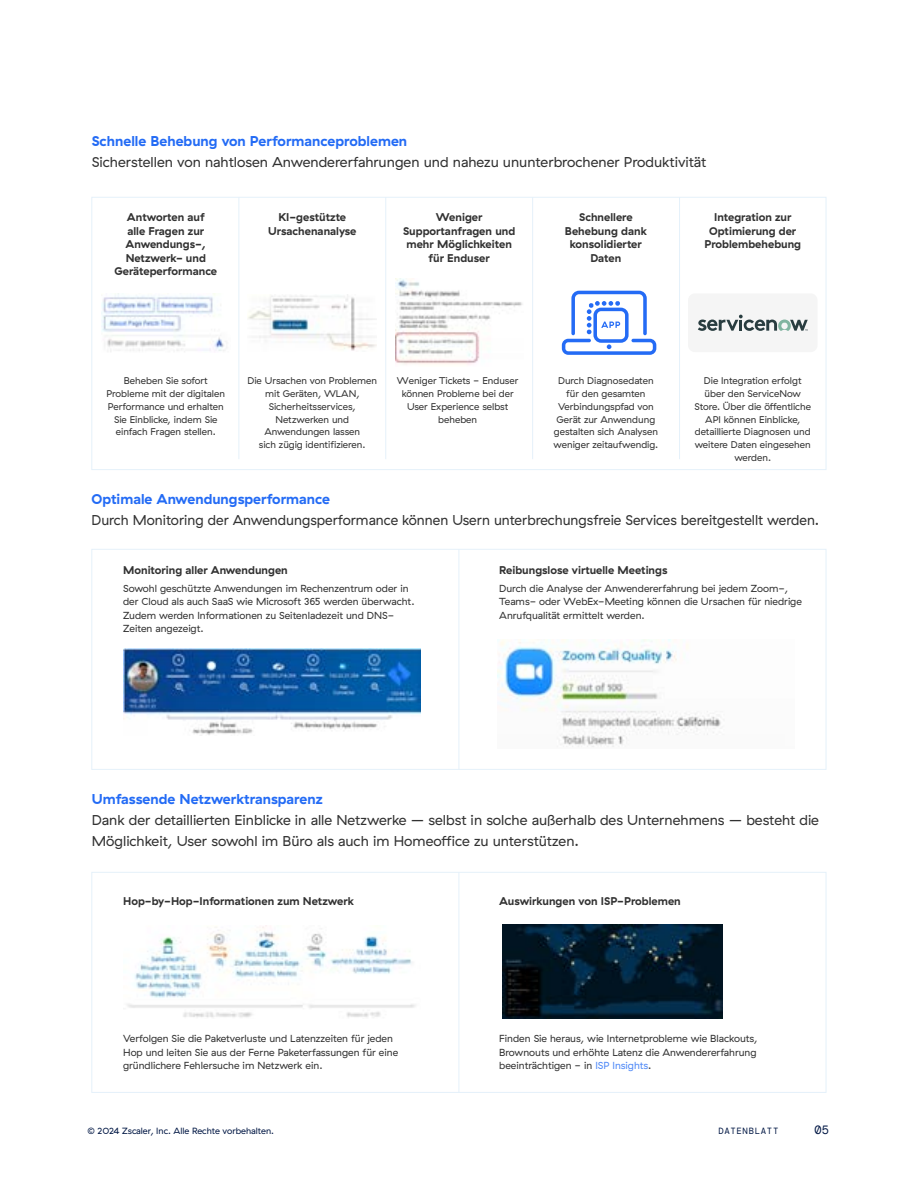
<style>
.page{position:relative;width:918px;height:1188px;background:#fff}
.page>*{position:absolute;margin:0;border:0;box-sizing:border-box;transform-origin:0 0}
.t1{font:14.25px/21px "GT Haptik ZS";color:#323232}
.t2{font:700 14.25px "GT Haptik ZS";color:#236bf5}
.t3{font:12px "DM Mono";color:#001744}
.t4{font:700 11.25px/13.5px "GT Haptik ZS";color:#323232;text-align:center}
.t5{font:10.2px/13.5px "GT Haptik ZS";color:#323232}
.t6{font:9.75px/12.8px "GT Haptik ZS";color:#323232;text-align:center}
.t7{font:9px "GT Haptik ZS";color:#001744}
.t8{font:9px "DM Mono";letter-spacing:.075em;color:#001744}
.s1{color:#4f89f7}
</style>
<div class="page">
<svg style="left:91px;top:549px;width:736px;height:221px"></svg>
<hr style="left:459px;top:549px;width:1px;height:221px;background:#e5f1fa">
<img style="left:123px;top:649px;width:297px;height:87px">
<img style="left:497px;top:639px;width:298px;height:109px">
<svg style="left:91px;top:197px;width:736px;height:273px"></svg>
<hr style="left:385px;top:197px;width:1px;height:262px;background:#e5f1fa">
<hr style="left:238px;top:197px;width:1px;height:262px;background:#e5f1fa">
<hr style="left:532px;top:197px;width:1px;height:262px;background:#e5f1fa">
<hr style="left:679px;top:197px;width:1px;height:262px;background:#e5f1fa">
<img style="left:248px;top:294px;width:129px;height:57px">
<img style="left:101px;top:293px;width:129px;height:59px">
<div style="left:688px;top:293px;width:130px;height:59px;background:#f5f5f5;border-radius:7px"></div>
<svg style="left:698px;top:315px;width:110px;height:16px"></svg>
<svg style="left:562px;top:291px;width:94px;height:64px"></svg>
<img style="left:395px;top:279px;width:128px;height:88px">
<svg style="left:91px;top:872px;width:736px;height:221px"></svg>
<hr style="left:459px;top:872px;width:1px;height:221px;background:#e5f1fa">
<img style="left:123px;top:925px;width:297px;height:94px">
<img style="left:503px;top:924px;width:220px;height:95px">
<h1 class="t2" style="left:92px;top:133px;width:317px">Schnelle Behebung von Performanceproblemen</h1>
<h1 class="t1" style="left:92px;top:152px;width:616px">Sicherstellen von nahtlosen Anwendererfahrungen und nahezu ununterbrochener Produktivität</h1>
<p class="t4" style="left:114px;top:211px;width:104px">Antworten auf<br>alle Fragen zur<br>Anwendungs-,<br>Netzwerk- und<br>Geräteperformance</p>
<p class="t4" style="left:565px;top:211px;width:83px">Schnellere<br>Behebung dank konsolidierter<br>Daten</p>
<p class="t4" style="left:704px;top:211px;width:98px">Integration zur<br>Optimierung der<br>Problembehebung</p>
<p class="t4" style="left:403px;top:211px;width:114px">Weniger<br>Supportanfragen und mehr Möglichkeiten für Enduser</p>
<p class="t4" style="left:268px;top:211px;width:90px">KI-gestützte<br>Ursachenanalyse</p>
<p class="t6" style="left:248px;top:375px;width:131px">Die Ursachen von Problemen mit Geräten, WLAN,<br>Sicherheitsservices,<br>Netzwerken und<br>Anwendungen lassen<br>sich zügig identifizieren.</p>
<p class="t6" style="left:397px;top:375px;width:123px">Weniger Tickets − Enduser können Probleme bei der<br>User Experience selbst beheben</p>
<p class="t6" style="left:106px;top:375px;width:120px">Beheben Sie sofort<br>Probleme mit der digitalen<br>Performance und erhalten<br>Sie Einblicke, indem Sie einfach Fragen stellen.</p>
<p class="t6" style="left:554px;top:375px;width:106px">Durch Diagnosedaten für den gesamten<br>Verbindungspfad von<br>Gerät zur Anwendung gestalten sich Analysen weniger zeitaufwendig.</p>
<p class="t6" style="left:694px;top:375px;width:118px">Die Integration erfolgt über den ServiceNow<br>Store. Über die öffentliche<br>API können Einblicke, detaillierte Diagnosen und weitere Daten eingesehen werden.</p>
<h1 class="t2" style="left:92px;top:490px;width:240px">Optimale Anwendungsperformance</h1>
<h1 class="t1" style="left:92px;top:510px;width:729px">Durch Monitoring der Anwendungsperformance können Usern unterbrechungsfreie Services bereitgestellt werden.</h1>
<p class="t4" style="left:123px;top:563px;width:166px">Monitoring aller Anwendungen</p>
<p class="t4" style="left:499px;top:563px;width:170px">Reibungslose virtuelle Meetings</p>
<p class="t5" style="left:123px;top:582px;width:293px">Sowohl geschützte Anwendungen im Rechenzentrum oder in der Cloud als auch SaaS wie Microsoft 365 werden überwacht.<br>Zudem werden Informationen zu Seitenladezeit und DNS-Zeiten angezeigt.</p>
<p class="t5" style="left:499px;top:582px;width:304px">Durch die Analyse der Anwendererfahrung bei jedem Zoom-,<br>Teams- oder WebEx-Meeting können die Ursachen für niedrige<br>Anrufqualität ermittelt werden.</p>
<h1 class="t2" style="left:92px;top:790px;width:232px">Umfassende Netzwerktransparenz</h1>
<h1 class="t1" style="left:92px;top:809px;width:729px">Dank der detaillierten Einblicke in alle Netzwerke – selbst in solche außerhalb des Unternehmens – besteht die<br>Möglichkeit, User sowohl im Büro als auch im Homeoffice zu unterstützen.</h1>
<p class="t4" style="left:123px;top:895px;width:232px">Hop-by-Hop-Informationen zum Netzwerk</p>
<p class="t4" style="left:499px;top:895px;width:183px">Auswirkungen von ISP-Problemen</p>
<p class="t5" style="left:123px;top:1032px;width:277px">Verfolgen Sie die Paketverluste und Latenzzeiten für jeden<br>Hop und leiten Sie aus der Ferne Paketerfassungen für eine gründlichere Fehlersuche im Netzwerk ein.</p>
<p class="t5" style="left:499px;top:1032px;width:260px;text-align:justify">Finden Sie heraus, wie Internetprobleme wie Blackouts, Brownouts und erhöhte Latenz die Anwendererfahrung beeinträchtigen − in <span class="s1">ISP Insights</span>.</p>
<p class="t7" style="left:87px;top:1126px;width:188px">© 2024 Zscaler, Inc. Alle Rechte vorbehalten.</p>
<p class="t8" style="left:718px;top:1125px;width:62px">DATENBLATT</p>
<p class="t3" style="left:815px;top:1122px;width:16px">05</p>
</div>
